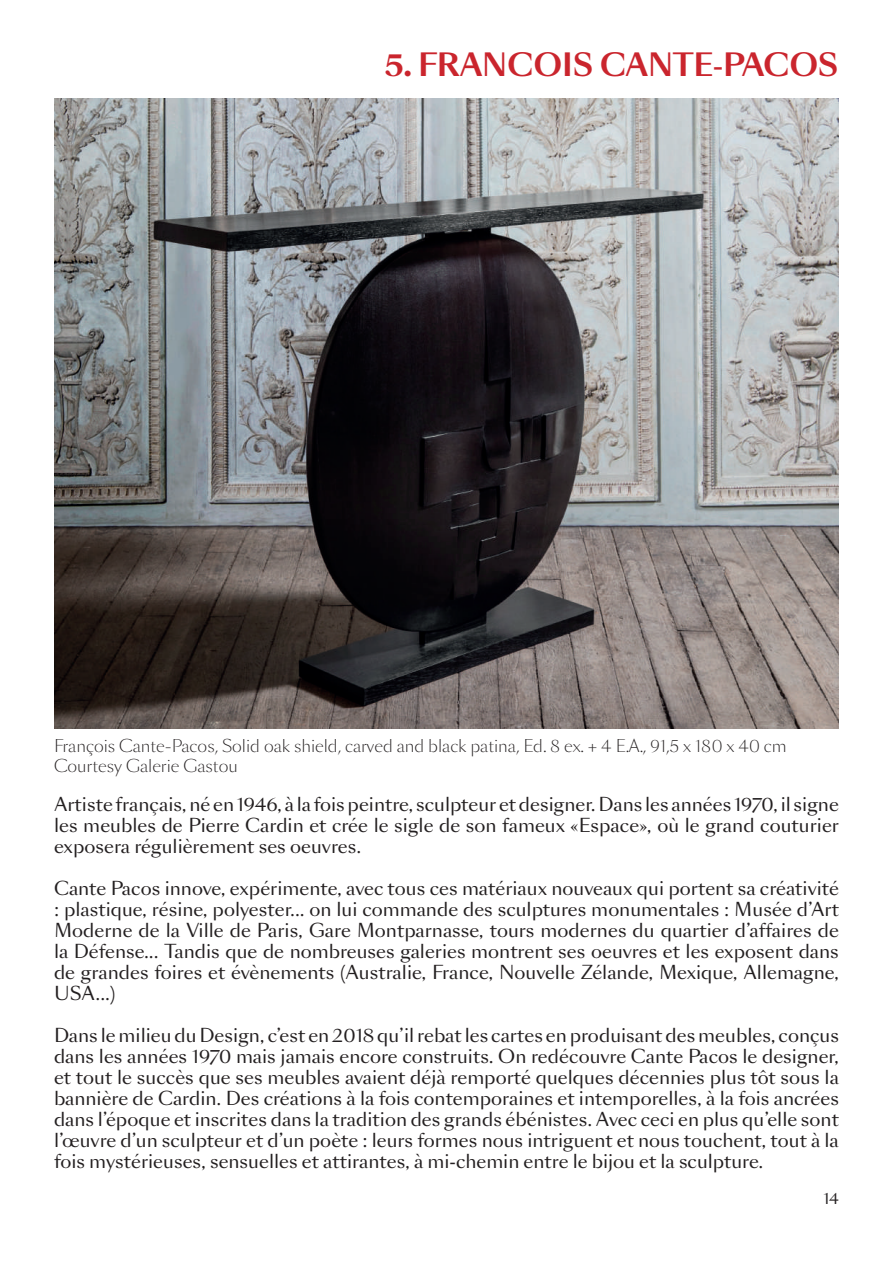
<style>
.page{position:relative;width:893px;height:1263px;background:#fff}
.page>*{position:absolute;margin:0;border:0;box-sizing:border-box;transform-origin:0 0}
.t1{font:700 30px "Sang Bleu Sans";letter-spacing:-.01em;color:#ca252d}
.t2{font:18px/21px "Sang Bleu Sans";color:#231f20;text-align:justify}
.t3{font:300 16.5px/19.8px "Sang Bleu Sans";color:#231f20}
.t4{font:15px "Sang Bleu Sans";color:#231f20}
</style>
<div class="page">
<img style="left:54px;top:99px;width:785px;height:629px">
<h1 class="t1" style="left:385px;top:45px;width:456px">5. FRANCOIS CANTE-PACOS</h1>
<p class="t3" style="left:54px;top:736px;width:734px">François Cante-Pacos, Solid oak shield, carved and black patina, Ed. 8 ex. + 4 E.A., 91,5 x 180 x 40 cm<br>Courtesy Galerie Gastou</p>
<p class="t2" style="left:54px;top:794px;width:786px">Artiste français, né en 1946, à la fois peintre, sculpteur et designer. Dans les années 1970, il signe les meubles de Pierre Cardin et crée le sigle de son fameux «Espace», où le grand couturier exposera régulièrement ses oeuvres.</p>
<p class="t2" style="left:54px;top:878px;width:786px">Cante Pacos innove, expérimente, avec tous ces matériaux nouveaux qui portent sa créativité : plastique, résine, polyester... on lui commande des sculptures monumentales : Musée d’Art Moderne de la Ville de Paris, Gare Montparnasse, tours modernes du quartier d’affaires de la Défense... Tandis que de nombreuses galeries montrent ses oeuvres et les exposent dans de grandes foires et évènements (Australie, France, Nouvelle Zélande, Mexique, Allemagne, USA...)</p>
<p class="t2" style="left:54px;top:1025px;width:787px">Dans le milieu du Design, c’est en 2018 qu’il rebat les cartes en produisant des meubles, conçus dans les années 1970 mais jamais encore construits. On redécouvre Cante Pacos le designer, et tout le succès que ses meubles avaient déjà remporté quelques décennies plus tôt sous la bannière de Cardin. Des créations à la fois contemporaines et intemporelles, à la fois ancrées dans l’époque et inscrites dans la tradition des grands ébénistes. Avec ceci en plus qu’elle sont l’œuvre d’un sculpteur et d’un poète : leurs formes nous intriguent et nous touchent, tout à la fois mystérieuses, sensuelles et attirantes, à mi-chemin entre le bijou et la sculpture.</p>
<p class="t4" style="left:823px;top:1188px;width:17px">14</p>
</div>
